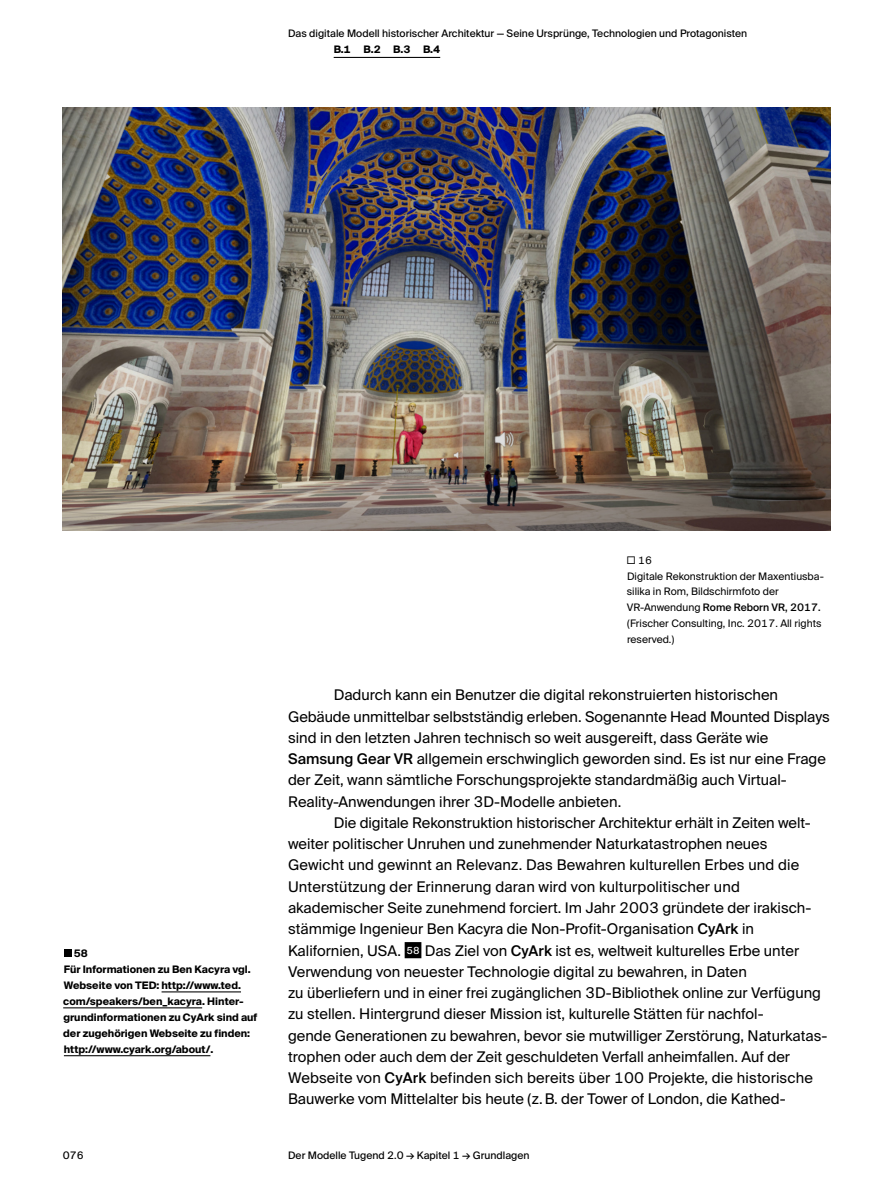
<style>
.page{position:relative;width:893px;height:1191px;background:#fff}
.page>*{position:absolute;margin:0;border:0;box-sizing:border-box;transform-origin:0 0}
.t1{font:14.7px/21.3px "Suisse Intl";color:#000}
.t2{font:700 10.35px/15.9px "Suisse Intl";color:#000}
.t3{font:10.35px/15.9px "Suisse Intl";color:#000}
.t4{font:10.35px "Suisse Intl";color:#000}
.s1{font-weight:300;font-size:14.1px}
.s2{font-weight:500}
.s3{font-size:9.75px;color:#fff}
</style>
<div class="page">
<hr style="left:334px;top:57px;width:106px;height:1px;background:#000">
<div style="left:405px;top:942px;width:16px;height:16px;background:#000"></div>
<img style="left:63px;top:107px;width:767px;height:423px">
<hr style="left:162px;top:991px;width:79px;height:1px;background:#000">
<hr style="left:63px;top:1007px;width:139px;height:1px;background:#000">
<hr style="left:64px;top:1055px;width:146px;height:1px;background:#000">
<div style="left:64px;top:949px;width:7px;height:8px;background:#000"></div>
<p class="t4" style="left:288px;top:28px;width:461px">Das digitale Modell historischer Architektur — Seine Ursprünge, Technologien und Protagonisten</p>
<p class="t2" style="left:334px;top:42px;width:108px">B.1 B.2 B.3 B.4</p>
<p class="t2" style="left:63px;top:945px;width:196px;text-indent:11px">58<br>Für Informationen zu Ben Kacyra vgl.<br>Webseite von TED: http://www.ted. com/speakers/ben_kacyra. Hinter&shy;grundinformationen zu CyArk sind auf der zugehörigen Webseite zu finden: http://www.cyark.org/about/.</p>
<p class="t4" style="left:63px;top:1149px;width:23px">076</p>
<p class="t3" style="left:627px;top:552px;width:199px"><span class="s1">□</span> 16<br>Digitale Rekonstruktion der Maxentiusba&shy;silika in Rom, Bildschirmfoto der<br>VR-Anwendung <span class="s2">Rome Reborn VR, 2017. </span>(Frischer Consulting, Inc. 2017. All rights reserved.)</p>
<p class="t1" style="left:288px;top:684px;width:543px;text-indent:46px">Dadurch kann ein Benutzer die digital rekonstruierten historischen Gebäude unmittelbar selbstständig erleben. Sogenannte Head Mounted Displays sind in den letzten Jahren technisch so weit ausgereift, dass Geräte wie <span class="s2">Samsung Gear VR</span> allgemein erschwinglich geworden sind. Es ist nur eine Frage der Zeit, wann sämtliche Forschungsprojekte standardmäßig auch Virtual-Reality-Anwendungen ihrer 3D-Modelle anbieten.</p>
<p class="t1" style="left:288px;top:812px;width:541px;text-indent:46px">Die digitale Rekonstruktion historischer Architektur erhält in Zeiten welt&shy;weiter politischer Unruhen und zunehmender Naturkatastrophen neues<br>Gewicht und gewinnt an Relevanz. Das Bewahren kulturellen Erbes und die Unterstützung der Erinnerung daran wird von kulturpolitischer und akademischer Seite zunehmend forciert. Im Jahr 2003 gründete der irakisch&shy;stämmige Ingenieur Ben Kacyra die Non-Profit-Organisation <span class="s2">CyArk</span> in Kalifornien, USA. <span class="s3">58</span> Das Ziel von <span class="s2">CyArk</span> ist es, weltweit kulturelles Erbe unter Verwendung von neuester Technologie digital zu bewahren, in Daten<br>zu überliefern und in einer frei zugänglichen 3D-Bibliothek online zur Verfügung zu stellen. Hintergrund dieser Mission ist, kulturelle Stätten für nachfol-<br>gende Generationen zu bewahren, bevor sie mutwilliger Zerstörung, Naturkatas&shy;trophen oder auch dem der Zeit geschuldeten Verfall anheimfallen. Auf der Webseite von <span class="s2">CyArk</span> befinden sich bereits über 100 Projekte, die historische Bauwerke vom Mittelalter bis heute (z.B. der Tower of London, die Kathed-</p>
<p class="t4" style="left:288px;top:1149px;width:243px">Der Modelle Tugend 2.0 → Kapitel 1 → Grundlagen</p>
</div>
